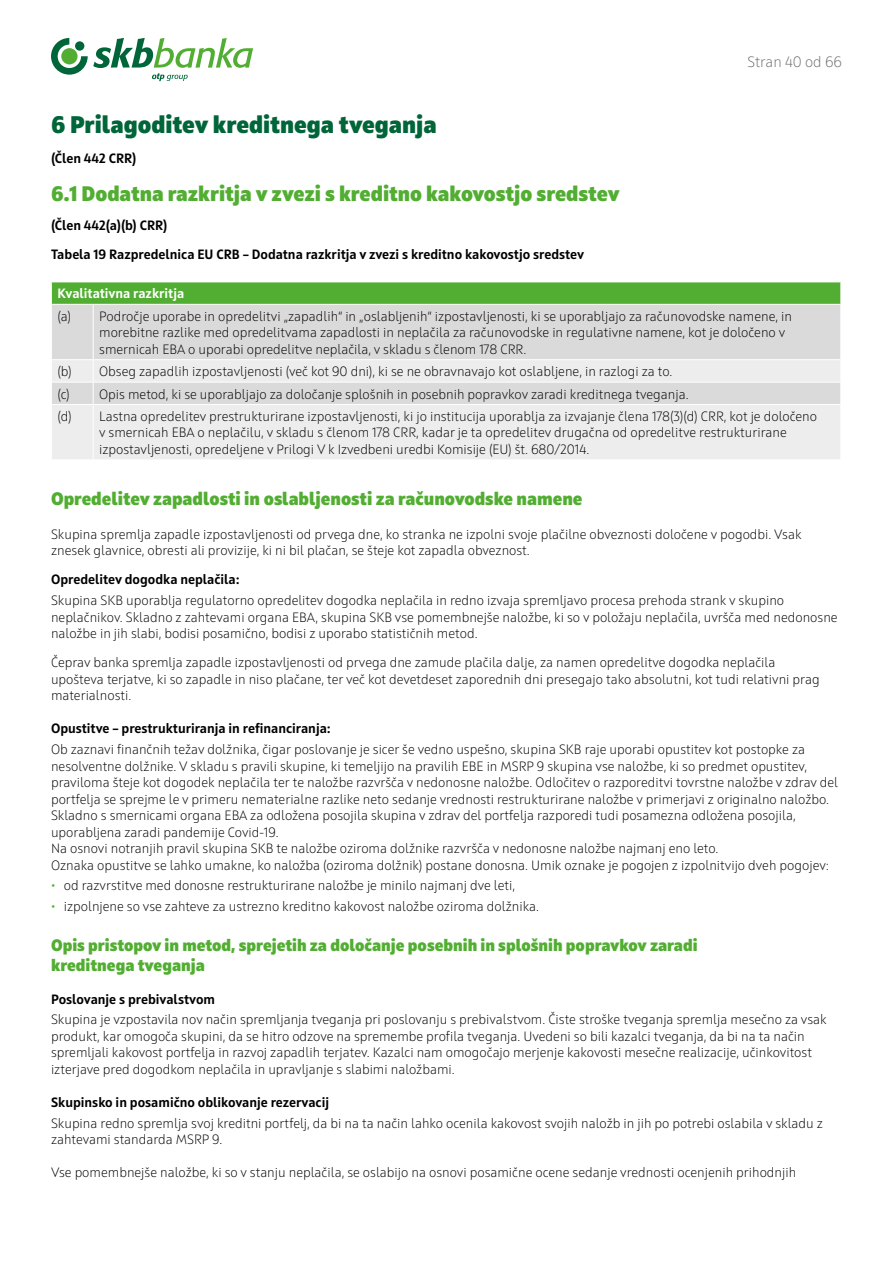
<style>
.page{position:relative;width:893px;height:1263px;background:#fff}
.page>*{position:absolute;margin:0;border:0;box-sizing:border-box;transform-origin:0 0}
.t1{font:800 24px "Squad";color:#006539}
.t2{font:800 21px "Squad";color:#52ae32}
.t3{font:800 18px "Squad";color:#52ae32}
.t4{font:800 16.5px/19.8px "Squad";color:#52ae32}
.t5{font:300 15px "Squad";color:#706f6f}
.t6{font:300 13.5px/16.5px "Squad";color:#000}
.t7{font:700 13.5px/29.2px "Squad";color:#000}
.t8{font:700 13.5px "Squad";color:#fff}
.s1{font-weight:400;color:#52ae32}
</style>
<div class="page">
<svg style="left:51px;top:38px;width:202px;height:43px"></svg>
<div style="left:51px;top:282px;width:790px;height:22px;background:#52ae32"></div>
<div style="left:52px;top:305px;width:788px;height:54px;background:#dadada"></div>
<svg style="left:52px;top:360px;width:788px;height:99px;background:#e8e8e8"></svg>
<hr style="left:93px;top:305px;width:1px;height:54px;background:#fff">
<hr style="left:51px;top:382px;width:42px;height:1px;background:#fff">
<hr style="left:93px;top:382px;width:748px;height:1px;background:#fff">
<svg style="left:93px;top:360px;width:1px;height:44px"></svg>
<svg style="left:840px;top:383px;width:1px;height:21px"></svg>
<hr style="left:51px;top:404px;width:42px;height:1px;background:#fff">
<hr style="left:93px;top:404px;width:748px;height:1px;background:#fff">
<hr style="left:93px;top:405px;width:1px;height:54px;background:#fff">
<hr style="left:51px;top:282px;width:42px;height:1px;background:#fff">
<svg style="left:51px;top:282px;width:1px;height:22px"></svg>
<hr style="left:93px;top:282px;width:748px;height:1px;background:#fff">
<svg style="left:840px;top:282px;width:1px;height:22px"></svg>
<p class="t5" style="left:747px;top:53px;width:96px">Stran 40 od 66</p>
<h1 class="t1" style="left:51px;top:109px;width:387px">6 Prilagoditev kreditnega tveganja</h1>
<p class="t7" style="left:51px;top:143px;width:87px">(Člen 442 CRR)</p>
<h2 class="t2" style="left:51px;top:179px;width:570px">6.1 Dodatna razkritja v zvezi s kreditno kakovostjo sredstev</h2>
<p class="t7" style="left:51px;top:210px;width:535px">(Člen 442(a)(b) CRR)<br>Tabela 19 Razpredelnica EU CRB – Dodatna razkritja v zvezi s kreditno kakovostjo sredstev</p>
<p class="t8" style="left:57px;top:285px;width:128px">Kvalitativna razkritja</p>
<p class="t6" style="left:99px;top:308px;width:694px;text-indent:-42px">(a) Področje uporabe in opredelitvi „zapadlih“ in „oslabljenih“ izpostavljenosti, ki se uporabljajo za računovodske namene, in morebitne razlike med opredelitvama zapadlosti in neplačila za računovodske in regulativne namene, kot je določeno v smernicah EBA o uporabi opredelitve neplačila, v skladu s členom 178 CRR.</p>
<p class="t6" style="left:57px;top:360px;width:761px;line-height:22.4px">(b) Obseg zapadlih izpostavljenosti (več kot 90 dni), ki se ne obravnavajo kot oslabljene, in razlogi za to.<br>(c) Opis metod, ki se uporabljajo za določanje splošnih in posebnih popravkov zaradi kreditnega tveganja.<br>(d) Lastna opredelitev prestrukturirane izpostavljenosti, ki jo institucija uporablja za izvajanje člena 178(3)(d) CRR, kot je določeno</p>
<p class="t6" style="left:99px;top:424px;width:689px">v smernicah EBA o neplačilu, v skladu s členom 178 CRR, kadar je ta opredelitev drugačna od opredelitve restrukturirane izpostavljenosti, opredeljene v Prilogi V k Izvedbeni uredbi Komisije (EU) št. 680/2014.</p>
<h3 class="t3" style="left:51px;top:487px;width:533px">Opredelitev zapadlosti in oslabljenosti za računovodske namene</h3>
<p class="t6" style="left:51px;top:526px;width:752px">Skupina spremlja zapadle izpostavljenosti od prvega dne, ko stranka ne izpolni svoje plačilne obveznosti določene v pogodbi. Vsak znesek glavnice, obresti ali provizije, ki ni bil plačan, se šteje kot zapadla obveznost.</p>
<p class="t7" style="left:51px;top:565px;width:190px">Opredelitev dogodka neplačila:</p>
<p class="t6" style="left:51px;top:592px;width:788px">Skupina SKB uporablja regulatorno opredelitev dogodka neplačila in redno izvaja spremljavo procesa prehoda strank v skupino neplačnikov. Skladno z zahtevami organa EBA, skupina SKB vse pomembnejše naložbe, ki so v položaju neplačila, uvršča med nedonosne naložbe in jih slabi, bodisi posamično, bodisi z uporabo statističnih metod.</p>
<p class="t6" style="left:51px;top:654px;width:770px">Čeprav banka spremlja zapadle izpostavljenosti od prvega dne zamude plačila dalje, za namen opredelitve dogodka neplačila upošteva terjatve, ki so zapadle in niso plačane, ter več kot devetdeset zaporednih dni presegajo tako absolutni, kot tudi relativni prag materialnosti.</p>
<p class="t7" style="left:51px;top:714px;width:281px">Opustitve – prestrukturiranja in refinanciranja:</p>
<p class="t6" style="left:51px;top:741px;width:789px">Ob zaznavi finančnih težav dolžnika, čigar poslovanje je sicer še vedno uspešno, skupina SKB raje uporabi opustitev kot postopke za nesolventne dolžnike. V skladu s pravili skupine, ki temeljijo na pravilih EBE in MSRP 9 skupina vse naložbe, ki so predmet opustitev, praviloma šteje kot dogodek neplačila ter te naložbe razvršča v nedonosne naložbe. Odločitev o razporeditvi tovrstne naložbe v zdrav del portfelja se sprejme le v primeru nematerialne razlike neto sedanje vrednosti restrukturirane naložbe v primerjavi z originalno naložbo.<br>Skladno s smernicami organa EBA za odložena posojila skupina v zdrav del portfelja razporedi tudi posamezna odložena posojila, uporabljena zaradi pandemije Covid-19.<br>Na osnovi notranjih pravil skupina SKB te naložbe oziroma dolžnike razvršča v nedonosne naložbe najmanj eno leto.<br>Oznaka opustitve se lahko umakne, ko naložba (oziroma dolžnik) postane donosna. Umik oznake je pogojen z izpolnitvijo dveh pogojev:</p>
<p class="t6" style="left:51px;top:877px;width:465px"><span class="s1">•</span> od razvrstitve med donosne restrukturirane naložbe je minilo najmanj dve leti,</p>
<p class="t6" style="left:51px;top:898px;width:490px"><span class="s1">•</span> izpolnjene so vse zahteve za ustrezno kreditno kakovost naložbe oziroma dolžnika.</p>
<p class="t4" style="left:51px;top:935px;width:648px">Opis pristopov in metod, sprejetih za določanje posebnih in splošnih popravkov zaradi kreditnega tveganja</p>
<p class="t7" style="left:51px;top:984px;width:166px">Poslovanje s prebivalstvom</p>
<p class="t6" style="left:51px;top:1011px;width:777px">Skupina je vzpostavila nov način spremljanja tveganja pri poslovanju s prebivalstvom. Čiste stroške tveganja spremlja mesečno za vsak produkt, kar omogoča skupini, da se hitro odzove na spremembe profila tveganja. Uvedeni so bili kazalci tveganja, da bi na ta način spremljali kakovost portfelja in razvoj zapadlih terjatev. Kazalci nam omogočajo merjenje kakovosti mesečne realizacije, učinkovitost izterjave pred dogodkom neplačila in upravljanje s slabimi naložbami.</p>
<p class="t7" style="left:51px;top:1087px;width:280px">Skupinsko in posamično oblikovanje rezervacij</p>
<p class="t6" style="left:51px;top:1115px;width:773px">Skupina redno spremlja svoj kreditni portfelj, da bi na ta način lahko ocenila kakovost svojih naložb in jih po potrebi oslabila v skladu z zahtevami standarda MSRP 9.</p>
<p class="t6" style="left:51px;top:1164px;width:747px">Vse pomembnejše naložbe, ki so v stanju neplačila, se oslabijo na osnovi posamične ocene sedanje vrednosti ocenjenih prihodnjih</p>
</div>
